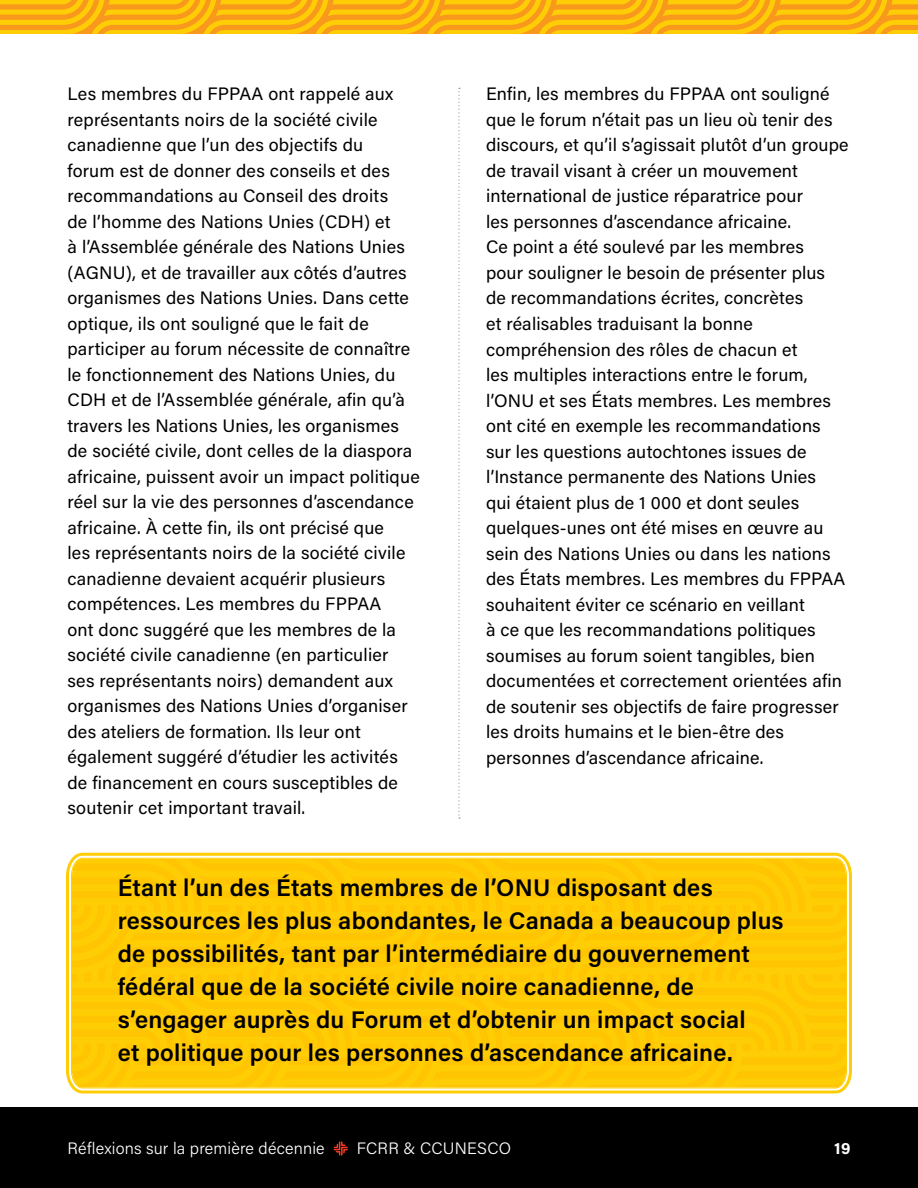
<style>
.page{position:relative;width:918px;height:1188px;background:#fff}
.page>*{position:absolute;margin:0;border:0;box-sizing:border-box;transform-origin:0 0}
.t1{font:600 24px/33px "Acumin Pro";letter-spacing:.01em;color:#000}
.t2{font:18px/25.5px "Acumin Pro";letter-spacing:.01em;color:#000}
.t3{font:300 16.5px "Acumin Pro";letter-spacing:.01em;color:#fff}
.t4{font:700 16.5px "Acumin Pro";color:#fff}
</style>
<div class="page">
<div style="left:0;top:1107px;width:918px;height:81px;background:#000"></div>
<svg style="left:334px;top:1142px;width:14px;height:14px"></svg>
<svg style="left:0;top:0;width:918px;height:34px;background:#fbb410"></svg>
<svg style="left:458px;top:88px;width:2px;height:731px"></svg>
<svg style="left:66px;top:852px;width:786px;height:242px"></svg>
<div style="left:70px;top:857px;width:778px;height:232px;background:#ffcb02"></div>
<p class="t2" style="left:68px;top:81px;width:354px">Les membres du FPPAA ont rappelé aux représentants noirs de la société civile canadienne que l’un des objectifs du<br>forum est de donner des conseils et des recommandations au Conseil des droits<br>de l’homme des Nations Unies (CDH) et<br>à l’Assemblée générale des Nations Unies (AGNU), et de travailler aux côtés d’autres organismes des Nations Unies. Dans cette optique, ils ont souligné que le fait de participer au forum nécessite de connaître le fonctionnement des Nations Unies, du CDH et de l’Assemblée générale, afin qu’à travers les Nations Unies, les organismes de société civile, dont celles de la diaspora africaine, puissent avoir un impact politique réel sur la vie des personnes d’ascendance africaine. À cette fin, ils ont précisé que<br>les représentants noirs de la société civile canadienne devaient acquérir plusieurs compétences. Les membres du FPPAA<br>ont donc suggéré que les membres de la société civile canadienne (en particulier ses représentants noirs) demandent aux organismes des Nations Unies d’organiser des ateliers de formation. Ils leur ont également suggéré d’étudier les activités de financement en cours susceptibles de soutenir cet important travail.</p>
<p class="t2" style="left:486px;top:81px;width:364px">Enfin, les membres du FPPAA ont souligné que le forum n’était pas un lieu où tenir des discours, et qu’il s’agissait plutôt d’un groupe de travail visant à créer un mouvement international de justice réparatrice pour<br>les personnes d’ascendance africaine.<br>Ce point a été soulevé par les membres<br>pour souligner le besoin de présenter plus de recommandations écrites, concrètes<br>et réalisables traduisant la bonne compréhension des rôles de chacun et<br>les multiples interactions entre le forum, l’ONU et ses États membres. Les membres ont cité en exemple les recommandations sur les questions autochtones issues de l’Instance permanente des Nations Unies<br>qui étaient plus de 1 000 et dont seules quelques-unes ont été mises en œuvre au sein des Nations Unies ou dans les nations des États membres. Les membres du FPPAA souhaitent éviter ce scénario en veillant<br>à ce que les recommandations politiques soumises au forum soient tangibles, bien documentées et correctement orientées afin de soutenir ses objectifs de faire progresser les droits humains et le bien-être des personnes d’ascendance africaine.</p>
<p class="t1" style="left:118px;top:870px;width:667px">Étant l’un des États membres de l’ONU disposant des ressources les plus abondantes, le Canada a beaucoup plus de possibilités, tant par l’intermédiaire du gouvernement fédéral que de la société civile noire canadienne, de s’engager auprès du Forum et d’obtenir un impact social<br>et politique pour les personnes d’ascendance africaine.</p>
<p class="t3" style="left:68px;top:1137px;width:259px">Réflexions sur la première décennie</p>
<p class="t3" style="left:357px;top:1137px;width:156px">FCRR &amp; CCUNESCO</p>
<p class="t4" style="left:834px;top:1136px;width:18px">19</p>
</div>
